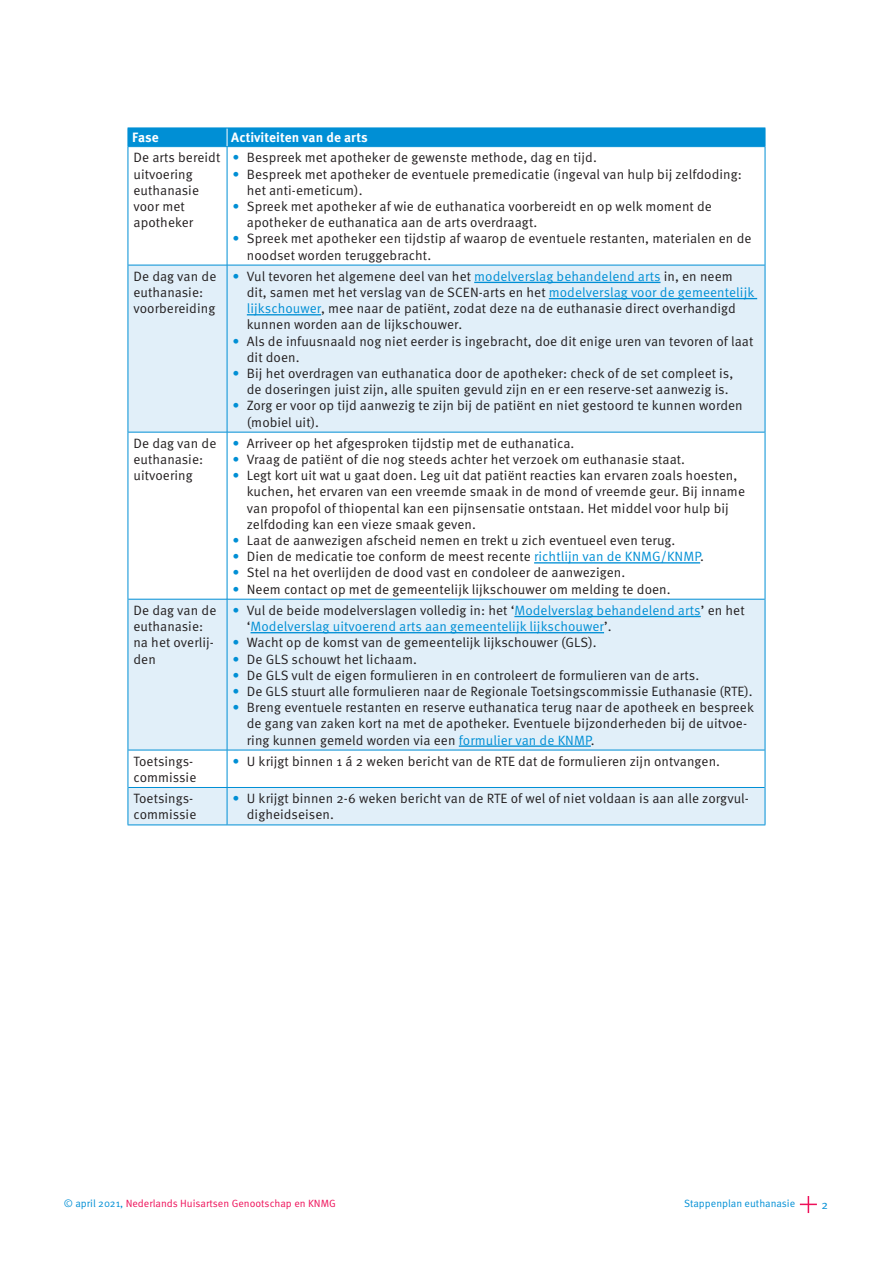
<style>
.page{position:relative;width:893px;height:1263px;background:#fff}
.page>*{position:absolute;margin:0;border:0;box-sizing:border-box;transform-origin:0 0}
.t1{font:13.5px/16.2px "Meta Pro Norm";letter-spacing:.005em;color:#231f20}
.t2{font:13.5px/16.2px "Meta Pro Norm";letter-spacing:.005em;color:#008fd5}
.t3{font:700 13.5px "Meta Pro";letter-spacing:.005em;color:#fff}
.t4{font:12px "Meta Pro Norm";color:#008fd5}
.t5{font:10.5px "Meta Pro Norm";color:#ee1059}
.t6{font:10.5px "Meta Pro Norm";color:#008fd5}
.s1{color:#008fd5}
.s2{color:#231f20}
</style>
<div class="page">
<svg style="left:129px;top:266px;width:636px;height:558px;fill:#e1eff9"></svg>
<hr style="left:128px;top:824px;width:99px;height:1px;background:#008fd5">
<hr style="left:227px;top:824px;width:538px;height:1px;background:#008fd5">
<div style="left:128px;top:128px;width:638px;height:19px;background:#008fd5"></div>
<hr style="left:128px;top:147px;width:1px;height:118px;background:#008fd5">
<hr style="left:765px;top:147px;width:1px;height:118px;background:#008fd5">
<hr style="left:128px;top:265px;width:1px;height:167px;background:#008fd5">
<hr style="left:765px;top:265px;width:1px;height:167px;background:#008fd5">
<hr style="left:128px;top:432px;width:1px;height:167px;background:#008fd5">
<hr style="left:765px;top:432px;width:1px;height:167px;background:#008fd5">
<hr style="left:128px;top:599px;width:1px;height:151px;background:#008fd5">
<hr style="left:765px;top:599px;width:1px;height:151px;background:#008fd5">
<hr style="left:128px;top:750px;width:1px;height:37px;background:#008fd5">
<hr style="left:765px;top:750px;width:1px;height:37px;background:#008fd5">
<hr style="left:128px;top:787px;width:1px;height:37px;background:#008fd5">
<hr style="left:765px;top:787px;width:1px;height:37px;background:#008fd5">
<hr style="left:227px;top:147px;width:1px;height:118px;background:#008fd5">
<hr style="left:128px;top:265px;width:99px;height:1px;background:#008fd5">
<hr style="left:227px;top:265px;width:538px;height:1px;background:#008fd5">
<hr style="left:227px;top:265px;width:1px;height:167px;background:#008fd5">
<hr style="left:128px;top:432px;width:99px;height:1px;background:#008fd5">
<hr style="left:227px;top:432px;width:538px;height:1px;background:#008fd5">
<hr style="left:227px;top:432px;width:1px;height:167px;background:#008fd5">
<hr style="left:128px;top:599px;width:99px;height:1px;background:#008fd5">
<hr style="left:227px;top:599px;width:538px;height:1px;background:#008fd5">
<hr style="left:227px;top:599px;width:1px;height:151px;background:#008fd5">
<hr style="left:128px;top:750px;width:99px;height:1px;background:#008fd5">
<hr style="left:227px;top:750px;width:538px;height:1px;background:#008fd5">
<hr style="left:227px;top:750px;width:1px;height:37px;background:#008fd5">
<hr style="left:128px;top:787px;width:99px;height:1px;background:#008fd5">
<hr style="left:227px;top:787px;width:538px;height:1px;background:#008fd5">
<hr style="left:227px;top:788px;width:1px;height:36px;background:#008fd5">
<hr style="left:474px;top:282px;width:186px;height:1px;background:#008fd5">
<hr style="left:549px;top:298px;width:208px;height:1px;background:#008fd5">
<hr style="left:247px;top:314px;width:74px;height:1px;background:#008fd5">
<hr style="left:534px;top:562px;width:166px;height:1px;background:#008fd5">
<hr style="left:514px;top:616px;width:187px;height:1px;background:#008fd5">
<hr style="left:251px;top:632px;width:353px;height:1px;background:#008fd5">
<hr style="left:459px;top:745px;width:132px;height:2px;background:#008fd5">
<svg style="left:800px;top:1196px;width:17px;height:17px"></svg>
<p class="t3" style="left:132px;top:132px;width:28px">Fase</p>
<p class="t3" style="left:231px;top:132px;width:138px">Activiteiten van de arts</p>
<p class="t1" style="left:133px;top:150px;width:88px">De arts bereidt uitvoering euthanasie voor met apotheker</p>
<p class="t1" style="left:233px;top:150px;width:366px"><span class="s1">•</span> Bespreek met apotheker de gewenste methode, dag en tijd.</p>
<p class="t1" style="left:247px;top:167px;width:497px;text-indent:-14px"><span class="s1">•</span> Bespreek met apotheker de eventuele premedicatie (ingeval van hulp bij zelfdoding: het anti-emeticum).</p>
<p class="t1" style="left:247px;top:199px;width:467px;text-indent:-14px"><span class="s1">•</span> Spreek met apotheker af wie de euthanatica voorbereidt en op welk moment de apotheker de euthanatica aan de arts overdraagt.</p>
<p class="t1" style="left:247px;top:231px;width:506px;text-indent:-14px"><span class="s1">•</span> Spreek met apotheker een tijdstip af waarop de eventuele restanten, materialen en de noodset worden teruggebracht.</p>
<p class="t1" style="left:133px;top:269px;width:84px">De dag van de euthanasie: voorbereiding</p>
<p class="t1" style="left:247px;top:269px;width:509px;text-indent:-14px"><span class="s1">•</span> Vul tevoren het algemene deel van het <span class="s1">modelverslag behandelend arts</span> in, en neem dit, samen met het verslag van de SCEN-arts en het <span class="s1">modelverslag voor de gemeentelijk lijkschouwer</span>, mee naar de patiënt, zodat deze na de euthanasie direct overhandigd kunnen worden aan de lijkschouwer.</p>
<p class="t1" style="left:247px;top:334px;width:508px;text-indent:-14px"><span class="s1">•</span> Als de infuusnaald nog niet eerder is ingebracht, doe dit enige uren van tevoren of laat dit doen.</p>
<p class="t1" style="left:247px;top:366px;width:488px;text-indent:-14px"><span class="s1">•</span> Bij het overdragen van euthanatica door de apotheker: check of de set compleet is, de doseringen juist zijn, alle spuiten gevuld zijn en er een reserve-set aanwezig is.</p>
<p class="t1" style="left:247px;top:398px;width:497px;text-indent:-14px"><span class="s1">•</span> Zorg er voor op tijd aanwezig te zijn bij de patiënt en niet gestoord te kunnen worden (mobiel uit).</p>
<p class="t1" style="left:133px;top:436px;width:84px">De dag van de euthanasie: uitvoering</p>
<p class="t1" style="left:233px;top:436px;width:343px"><span class="s1">•</span> Arriveer op het afgesproken tijdstip met de euthanatica.</p>
<p class="t1" style="left:233px;top:452px;width:454px"><span class="s1">•</span> Vraag de patiënt of die nog steeds achter het verzoek om euthanasie staat.</p>
<p class="t1" style="left:247px;top:468px;width:500px;text-indent:-14px"><span class="s1">•</span> Legt kort uit wat u gaat doen. Leg uit dat patiënt reacties kan ervaren zoals hoesten, kuchen, het ervaren van een vreemde smaak in de mond of vreemde geur. Bij inname van propofol of thiopental kan een pijnsensatie ontstaan. Het middel voor hulp bij zelfdoding kan een vieze smaak geven.</p>
<p class="t1" style="left:233px;top:533px;width:444px"><span class="s1">•</span> Laat de aanwezigen afscheid nemen en trekt u zich eventueel even terug.</p>
<p class="t1" style="left:233px;top:549px;width:473px"><span class="s1">•</span> Dien de medicatie toe conform de meest recente <span class="s1">richtlijn van de KNMG/KNMP</span>.</p>
<p class="t1" style="left:233px;top:565px;width:394px"><span class="s1">•</span> Stel na het overlijden de dood vast en condoleer de aanwezigen.</p>
<p class="t1" style="left:233px;top:582px;width:440px"><span class="s1">•</span> Neem contact op met de gemeentelijk lijkschouwer om melding te doen.</p>
<p class="t1" style="left:133px;top:603px;width:84px">De dag van de euthanasie: na het overlij&shy;den</p>
<p class="t2" style="left:247px;top:603px;width:499px;text-indent:-14px">• <span class="s2">Vul de beide modelverslagen volledig in: het ‘</span>Modelverslag behandelend arts<span class="s2">’ en het ‘</span>Modelverslag uitvoerend arts aan gemeentelijk lijkschouwer<span class="s2">’.</span></p>
<p class="t1" style="left:233px;top:635px;width:366px"><span class="s1">•</span> Wacht op de komst van de gemeentelijk lijkschouwer (GLS).</p>
<p class="t1" style="left:233px;top:652px;width:186px"><span class="s1">•</span> De GLS schouwt het lichaam.</p>
<p class="t1" style="left:233px;top:668px;width:468px"><span class="s1">•</span> De GLS vult de eigen formulieren in en controleert de formulieren van de arts.</p>
<p class="t1" style="left:233px;top:684px;width:522px"><span class="s1">•</span> De GLS stuurt alle formulieren naar de Regionale Toetsingscommissie Euthanasie (RTE).</p>
<p class="t1" style="left:247px;top:700px;width:509px;text-indent:-14px"><span class="s1">•</span> Breng eventuele restanten en reserve euthanatica terug naar de apotheek en bespreek de gang van zaken kort na met de apotheker. Eventuele bijzonderheden bij de uitvoe&shy;ring kunnen gemeld worden via een <span class="s1">formulier van de KNMP</span>.</p>
<p class="t1" style="left:133px;top:754px;width:64px">Toetsings&shy;commissie</p>
<p class="t1" style="left:233px;top:754px;width:489px"><span class="s1">•</span> U krijgt binnen 1 á 2 weken bericht van de RTE dat de formulieren zijn ontvangen.</p>
<p class="t1" style="left:133px;top:791px;width:64px">Toetsings&shy;commissie</p>
<p class="t1" style="left:247px;top:791px;width:504px;text-indent:-14px"><span class="s1">•</span> U krijgt binnen 2-6 weken bericht van de RTE of wel of niet voldaan is aan alle zorgvul&shy;digheidseisen.</p>
<p class="t5" style="left:64px;top:1199px;width:274px"><span class="s1">© april 2021,</span> Nederlands Huisartsen Genootschap en KNMG</p>
<p class="t6" style="left:684px;top:1199px;width:113px">Stappenplan euthanasie</p>
<p class="t4" style="left:821px;top:1200px;width:8px">2</p>
</div>
